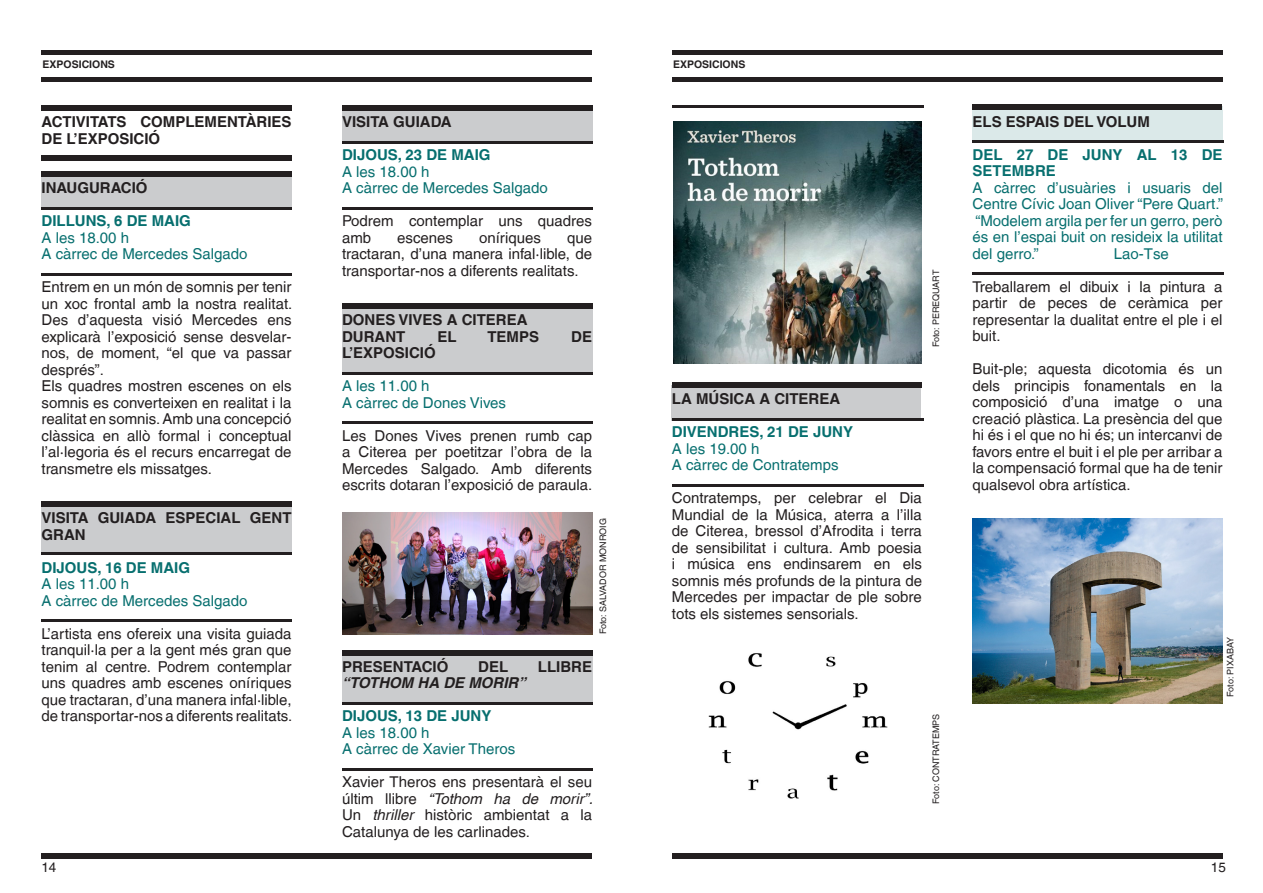
<style>
.page{position:relative;width:1263px;height:893px;background:#fff}
.page>*{position:absolute;margin:0;border:0;box-sizing:border-box;transform-origin:0 0}
.t1{font:15px/16.5px "Helvetica LT";color:#231f20;text-align:justify}
.t2{font:15px/16.5px "Helvetica LT";color:#076f6f}
.t3{font:700 15px/16.5px "Helvetica LT";color:#231f20}
.t4{font:700 15px/16.5px "Helvetica LT";color:#076f6f}
.t5{font:italic 700 15px "Helvetica LT";color:#231f20}
.t6{font:13.5px "Helvetica LT";color:#231f20}
.t7{font:700 10.5px "Helvetica LT";color:#231f20}
.t8{font:9px "Helvetica LT";color:#231f20}
.s1{font-style:italic}
</style>
<div class="page">
<div style="left:41px;top:853px;width:551px;height:5px;background:#231f20"></div>
<div style="left:672px;top:853px;width:550px;height:5px;background:#231f20"></div>
<div style="left:342px;top:654px;width:250px;height:49px;background:#cbccce"></div>
<div style="left:342px;top:306px;width:250px;height:67px;background:#cbccce"></div>
<div style="left:342px;top:107px;width:250px;height:36px;background:#cbccce"></div>
<div style="left:342px;top:105px;width:250px;height:6px;background:#231f20"></div>
<hr style="left:342px;top:141px;width:250px;height:3px;background:#231f20">
<hr style="left:342px;top:207px;width:250px;height:3px;background:#231f20">
<div style="left:342px;top:303px;width:250px;height:6px;background:#231f20"></div>
<hr style="left:342px;top:372px;width:250px;height:3px;background:#231f20">
<hr style="left:342px;top:422px;width:250px;height:2px;background:#231f20">
<div style="left:342px;top:650px;width:250px;height:5px;background:#231f20"></div>
<hr style="left:342px;top:702px;width:250px;height:3px;background:#231f20">
<hr style="left:342px;top:768px;width:250px;height:3px;background:#231f20">
<div style="left:41px;top:175px;width:251px;height:32px;background:#cbccce"></div>
<div style="left:41px;top:503px;width:251px;height:50px;background:#cbccce"></div>
<div style="left:972px;top:106px;width:250px;height:35px;background:#dbe9e9"></div>
<div style="left:41px;top:77px;width:551px;height:5px;background:#231f20"></div>
<div style="left:41px;top:50px;width:551px;height:5px;background:#231f20"></div>
<div style="left:672px;top:77px;width:550px;height:5px;background:#231f20"></div>
<div style="left:672px;top:50px;width:550px;height:5px;background:#231f20"></div>
<div style="left:672px;top:385px;width:249px;height:36px;background:#cbccce"></div>
<div style="left:41px;top:105px;width:251px;height:6px;background:#231f20"></div>
<div style="left:41px;top:155px;width:251px;height:5px;background:#231f20"></div>
<div style="left:41px;top:171px;width:251px;height:6px;background:#231f20"></div>
<hr style="left:41px;top:207px;width:251px;height:3px;background:#231f20">
<hr style="left:41px;top:273px;width:251px;height:3px;background:#231f20">
<div style="left:41px;top:501px;width:251px;height:6px;background:#231f20"></div>
<hr style="left:41px;top:553px;width:251px;height:2px;background:#231f20">
<hr style="left:41px;top:620px;width:251px;height:2px;background:#231f20">
<hr style="left:672px;top:105px;width:251px;height:2px;background:#231f20">
<div style="left:672px;top:383px;width:249px;height:5px;background:#231f20"></div>
<hr style="left:672px;top:418px;width:251px;height:3px;background:#231f20">
<hr style="left:672px;top:484px;width:251px;height:3px;background:#231f20">
<div style="left:972px;top:105px;width:250px;height:5px;background:#231f20"></div>
<hr style="left:972px;top:141px;width:252px;height:2px;background:#231f20">
<hr style="left:972px;top:273px;width:252px;height:2px;background:#231f20">
<img style="left:342px;top:512px;width:250px;height:122px">
<img style="left:673px;top:122px;width:248px;height:242px">
<img style="left:708px;top:653px;width:180px;height:146px">
<img style="left:972px;top:519px;width:250px;height:184px">
<p class="t7" style="left:43px;top:58px;width:74px">EXPOSICIONS</p>
<p class="t7" style="left:673px;top:58px;width:74px">EXPOSICIONS</p>
<p class="t3" style="left:41px;top:113px;width:252px">ACTIVITATS COMPLEMENTÀRIES<br>DE L’EXPOSICIÓ</p>
<p class="t3" style="left:41px;top:179px;width:108px">INAUGURACIÓ</p>
<p class="t4" style="left:41px;top:212px;width:151px">DILLUNS, 6 DE MAIG</p>
<p class="t2" style="left:41px;top:229px;width:89px">A les 18.00 h</p>
<p class="t2" style="left:41px;top:246px;width:207px">A càrrec de Mercedes Salgado</p>
<p class="t1" style="left:41px;top:279px;width:252px">Entrem en un món de somnis per tenir un xoc frontal amb la nostra realitat.<br>Des d’aquesta visió Mercedes ens explicarà l’exposició sense desvelar&shy;nos, de moment, “el que va passar després”.</p>
<p class="t1" style="left:41px;top:378px;width:252px">Els quadres mostren escenes on els somnis es converteixen en realitat i la realitat en somnis. Amb una concepció clàssica en allò formal i conceptual l’al·legoria és el recurs encarregat de transmetre els missatges.</p>
<p class="t3" style="left:41px;top:509px;width:252px">VISITA GUIADA ESPECIAL GENT<br>GRAN</p>
<p class="t4" style="left:41px;top:559px;width:150px">DIJOUS, 16 DE MAIG</p>
<p class="t2" style="left:41px;top:576px;width:89px">A les 11.00 h</p>
<p class="t2" style="left:41px;top:592px;width:207px">A càrrec de Mercedes Salgado</p>
<p class="t1" style="left:41px;top:625px;width:252px">L’artista ens ofereix una visita guiada tranquil·la per a la gent més gran que tenim al centre. Podrem contemplar uns quadres amb escenes oníriques que tractaran, d’una manera infal·lible, de transportar-nos a diferents realitats.</p>
<p class="t3" style="left:342px;top:113px;width:111px">VISITA GUIADA</p>
<p class="t4" style="left:342px;top:146px;width:150px">DIJOUS, 23 DE MAIG</p>
<p class="t2" style="left:342px;top:163px;width:89px">A les 18.00 h</p>
<p class="t2" style="left:342px;top:180px;width:207px">A càrrec de Mercedes Salgado</p>
<p class="t1" style="left:342px;top:213px;width:252px">Podrem contemplar uns quadres amb</p>
<p class="t1" style="left:397px;top:229px;width:57px">escenes</p>
<p class="t1" style="left:479px;top:229px;width:63px">oníriques</p>
<p class="t1" style="left:342px;top:229px;width:252px;text-indent:225px">que tractaran, d’una manera infal·lible, de transportar-nos a diferents realitats.</p>
<p class="t3" style="left:342px;top:311px;width:187px">DONES VIVES A CITEREA</p>
<p class="t3" style="left:342px;top:328px;width:65px">DURANT</p>
<p class="t3" style="left:437px;top:328px;width:21px">EL</p>
<p class="t3" style="left:487px;top:328px;width:53px">TEMPS</p>
<p class="t3" style="left:571px;top:328px;width:22px">DE</p>
<p class="t3" style="left:342px;top:344px;width:95px">L’EXPOSICIÓ</p>
<p class="t2" style="left:342px;top:378px;width:89px">A les 11.00 h</p>
<p class="t2" style="left:342px;top:394px;width:165px">A càrrec de Dones Vives</p>
<p class="t1" style="left:342px;top:427px;width:252px">Les Dones Vives prenen rumb cap a Citerea per poetitzar l’obra de la Mercedes Salgado. Amb diferents escrits dotaran l’exposició de paraula.</p>
<p class="t8" style="left:598px;top:634px;width:117px;rotate:-90deg">Foto: SALVADOR MONROIG</p>
<p class="t3" style="left:342px;top:658px;width:108px">PRESENTACIÓ</p>
<p class="t3" style="left:478px;top:658px;width:31px">DEL</p>
<p class="t3" style="left:538px;top:658px;width:56px">LLIBRE</p>
<p class="t5" style="left:342px;top:674px;width:185px">“TOTHOM HA DE MORIR”</p>
<p class="t4" style="left:342px;top:707px;width:151px">DIJOUS, 13 DE JUNY</p>
<p class="t2" style="left:342px;top:724px;width:89px">A les 18.00 h</p>
<p class="t2" style="left:342px;top:741px;width:175px">A càrrec de Xavier Theros</p>
<p class="t1" style="left:342px;top:774px;width:252px">Xavier Theros ens presentarà el seu últim llibre <span class="s1">“Tothom ha de morir”.<br></span>Un <span class="s1">thriller</span> històric ambientat a la Catalunya de les carlinades.</p>
<p class="t8" style="left:931px;top:347px;width:79px;rotate:-90deg">Foto: PEREQUART</p>
<p class="t3" style="left:672px;top:391px;width:170px">LA MÚSICA A CITEREA</p>
<p class="t4" style="left:672px;top:424px;width:183px">DIVENDRES, 21 DE JUNY</p>
<p class="t2" style="left:672px;top:440px;width:89px">A les 19.00 h</p>
<p class="t2" style="left:672px;top:457px;width:168px">A càrrec de Contratemps</p>
<p class="t1" style="left:672px;top:490px;width:252px">Contratemps, per celebrar el Dia Mundial de la Música, aterra a l’illa de Citerea, bressol d’Afrodita i terra de sensibilitat i cultura. Amb poesia i música ens endinsarem en els somnis més profunds de la pintura de Mercedes per impactar de ple sobre tots els sistemes sensorials.</p>
<p class="t8" style="left:931px;top:804px;width:92px;rotate:-90deg">Foto: CONTRATEMPS</p>
<p class="t3" style="left:972px;top:113px;width:179px">ELS ESPAIS DEL VOLUM</p>
<p class="t4" style="left:972px;top:146px;width:251px">DEL 27 DE JUNY AL 13 DE<br>SETEMBRE</p>
<p class="t2" style="left:972px;top:179px;width:252px">A càrrec d’usuàries i usuaris del<br>Centre Cívic Joan Oliver “Pere Quart.”</p>
<p class="t2" style="left:972px;top:212px;width:252px;text-align:justify">“Modelem argila per fer un gerro, però és en l’espai buit on resideix la utilitat del gerro.”</p>
<p class="t2" style="left:1114px;top:245px;width:57px">Lao-Tse</p>
<p class="t1" style="left:972px;top:278px;width:252px">Treballarem el dibuix i la pintura a partir de peces de ceràmica per representar la dualitat entre el ple i el buit.</p>
<p class="t1" style="left:972px;top:361px;width:252px">Buit-ple; aquesta dicotomia és un dels principis fonamentals en la composició d’una imatge o una creació plàstica. La presència del que hi és i el que no hi és; un intercanvi de favors entre el buit i el ple per arribar a la compensació formal que ha de tenir qualsevol obra artística.</p>
<p class="t8" style="left:1225px;top:697px;width:61px;rotate:-90deg">Foto: PIXABAY</p>
<p class="t6" style="left:41px;top:860px;width:17px">14</p>
<p class="t6" style="left:1211px;top:860px;width:17px">15</p>
</div>
